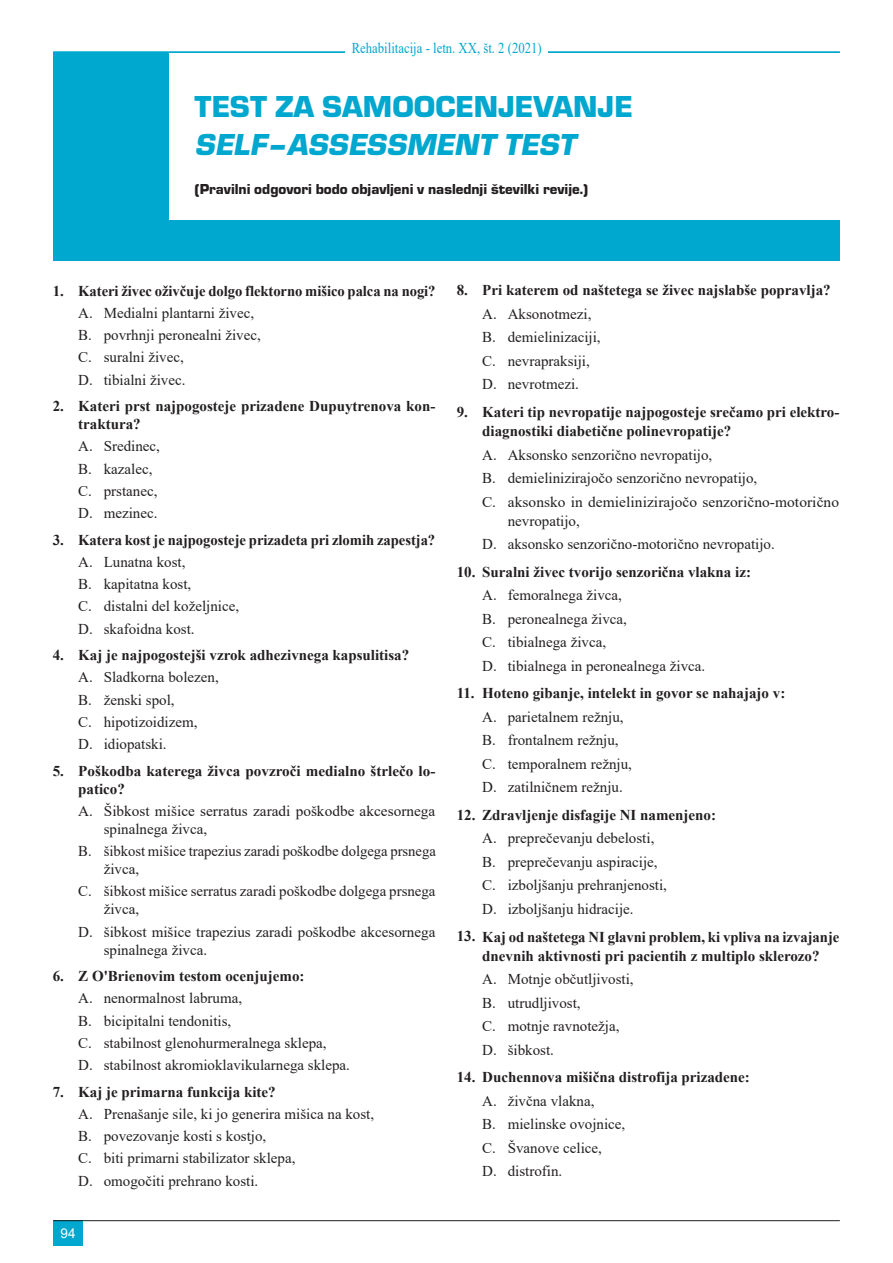
<style>
.page{position:relative;width:893px;height:1263px;background:#fff}
.page>*{position:absolute;margin:0;border:0;box-sizing:border-box;transform-origin:0 0}
.t1{font:31.5px "Eurostile TEE Blac";color:#00a7cf}
.t2{font:italic 31.5px "Eurostile TEE Blac";color:#00a7cf}
.t3{font:15px/23.4px "Times New Roman";color:#231f20}
.t4{font:700 15px/18px "Times New Roman";color:#231f20}
.t5{font:15px "Eurostile TEE Blac";color:#231f20}
.t6{font:15px "Times New Roman";color:#00a7cf;scale:.85 1}
.t7{font:13.5px "Arial";color:#fff}
</style>
<div class="page">
<div style="left:53px;top:52px;width:786px;height:209px;background:#00a7cf"></div>
<div style="left:169px;top:53px;width:670px;height:167px;background:#fff"></div>
<hr style="left:53px;top:52px;width:787px;height:1px;background:#00a7cf">
<div style="left:345px;top:30px;width:203px;height:27px;background:#fff"></div>
<div style="left:53px;top:1220px;width:30px;height:26px;background:#00a7cf"></div>
<hr style="left:53px;top:1220px;width:787px;height:1px;background:#231f20">
<p class="t6" style="left:352px;top:37px;width:225px">Rehabilitacija - letn. XX, št. 2 (2021)</p>
<h1 class="t1" style="left:195px;top:89px;width:439px">TEST ZA SAMOOCENJEVANJE</h1>
<h1 class="t2" style="left:195px;top:127px;width:389px">SELF–ASSESSMENT TEST</h1>
<p class="t5" style="left:195px;top:181px;width:395px">(Pravilni odgovori bodo objavljeni v naslednji številki revije.)</p>
<p class="t4" style="left:53px;top:281px;width:384px">1. Kateri živec oživčuje dolgo flektorno mišico palca na nogi?</p>
<p class="t3" style="left:78px;top:301px;width:184px;line-height:22.2px">A. Medialni plantarni živec,<br>B. povrhnji peronealni živec,<br>C. suralni živec,<br>D. tibialni živec.</p>
<p class="t4" style="left:78px;top:396px;width:359px;text-indent:-26px">2. Kateri prst najpogosteje prizadene Dupuytrenova kon&shy;traktura?</p>
<p class="t3" style="left:78px;top:435px;width:83px;line-height:22.2px">A. Sredinec,<br>B. kazalec,<br>C. prstanec,<br>D. mezinec.</p>
<p class="t4" style="left:53px;top:530px;width:384px">3. Katera kost je najpogosteje prizadeta pri zlomih zapestja?</p>
<p class="t3" style="left:78px;top:550px;width:162px;line-height:22.2px">A. Lunatna kost,<br>B. kapitatna kost,<br>C. distalni del koželjnice,<br>D. skafoidna kost.</p>
<p class="t4" style="left:53px;top:646px;width:358px">4. Kaj je najpogostejši vzrok adhezivnega kapsulitisa?</p>
<p class="t3" style="left:78px;top:666px;width:142px;line-height:22.2px">A. Sladkorna bolezen,<br>B. ženski spol,<br>C. hipotizoidizem,<br>D. idiopatski.</p>
<p class="t4" style="left:78px;top:761px;width:359px;text-indent:-26px">5. Poškodba katerega živca povzroči medialno štrlečo lo&shy;patico?</p>
<p class="t3" style="left:104px;top:801px;width:333px;line-height:18px;text-indent:-26px">A. Šibkost mišice serratus zaradi poškodbe akcesornega spinalnega živca,</p>
<p class="t3" style="left:104px;top:842px;width:334px;line-height:18px;text-indent:-26px">B. šibkost mišice trapezius zaradi poškodbe dolgega prsnega živca,</p>
<p class="t3" style="left:104px;top:882px;width:333px;line-height:18px;text-indent:-26px">C. šibkost mišice serratus zaradi poškodbe dolgega prsnega živca,</p>
<p class="t3" style="left:104px;top:922px;width:333px;line-height:18px;text-indent:-26px">D. šibkost mišice trapezius zaradi poškodbe akcesornega spinalnega živca.</p>
<p class="t4" style="left:53px;top:967px;width:253px">6. Z O'Brienovim testom ocenjujemo:</p>
<p class="t3" style="left:78px;top:987px;width:273px;line-height:22.2px">A. nenormalnost labruma,<br>B. bicipitalni tendonitis,<br>C. stabilnost glenohurmeralnega sklepa,<br>D. stabilnost akromioklavikularnega sklepa.</p>
<p class="t4" style="left:53px;top:1082px;width:225px">7. Kaj je primarna funkcija kite?</p>
<p class="t3" style="left:78px;top:1102px;width:297px;line-height:22.5px">A. Prenašanje sile, ki jo generira mišica na kost, B. povezovanje kosti s kostjo,<br>C. biti primarni stabilizator sklepa,<br>D. omogočiti prehrano kosti.</p>
<p class="t7" style="left:61px;top:1224px;width:17px">94</p>
<p class="t4" style="left:457px;top:281px;width:375px">8. Pri katerem od naštetega se živec najslabše popravlja?</p>
<p class="t3" style="left:482px;top:302px;width:120px">A. Aksonotmezi,<br>B. demielinizaciji,<br>C. nevrapraksiji,<br>D. nevrotmezi.</p>
<p class="t4" style="left:482px;top:402px;width:359px;line-height:19.2px;text-indent:-26px">9. Kateri tip nevropatije najpogosteje srečamo pri elektro&shy;diagnostiki diabetične polinevropatije?</p>
<p class="t3" style="left:482px;top:442px;width:358px">A. Aksonsko senzorično nevropatijo,<br>B. demielinizirajočo senzorično nevropatijo,<br>C. aksonsko in demielinizirajočo senzorično-motorično</p>
<p class="t3" style="left:482px;top:509px;width:294px;text-indent:26px">nevropatijo,<br>D. aksonsko senzorično-motorično nevropatijo.</p>
<p class="t4" style="left:457px;top:562px;width:296px">10. Suralni živec tvorijo senzorična vlakna iz:</p>
<p class="t3" style="left:482px;top:583px;width:224px">A. femoralnega živca,<br>B. peronealnega živca,<br>C. tibialnega živca,<br>D. tibialnega in peronealnega živca.</p>
<p class="t4" style="left:457px;top:684px;width:330px">11. Hoteno gibanje, intelekt in govor se nahajajo v:</p>
<p class="t3" style="left:482px;top:705px;width:151px">A. parietalnem režnju,<br>B. frontalnem režnju,<br>C. temporalnem režnju,<br>D. zatilničnem režnju.</p>
<p class="t4" style="left:457px;top:805px;width:261px">12. Zdravljenje disfagije NI namenjeno:</p>
<p class="t3" style="left:482px;top:826px;width:186px">A. preprečevanju debelosti,<br>B. preprečevanju aspiracije,<br>C. izboljšanju prehranjenosti,<br>D. izboljšanju hidracije.</p>
<p class="t4" style="left:457px;top:926px;width:384px;line-height:19.2px;text-align:center">13. Kaj od naštetega NI glavni problem, ki vpliva na izvajanje dnevnih aktivnosti pri pacientih z multiplo sklerozo?</p>
<p class="t3" style="left:482px;top:967px;width:153px">A. Motnje občutljivosti,<br>B. utrudljivost,<br>C. motnje ravnotežja,<br>D. šibkost.</p>
<p class="t4" style="left:457px;top:1068px;width:295px">14. Duchennova mišična distrofija prizadene:</p>
<p class="t3" style="left:482px;top:1088px;width:145px">A. živčna vlakna,<br>B. mielinske ovojnice,<br>C. Švanove celice,<br>D. distrofin.</p>
</div>
